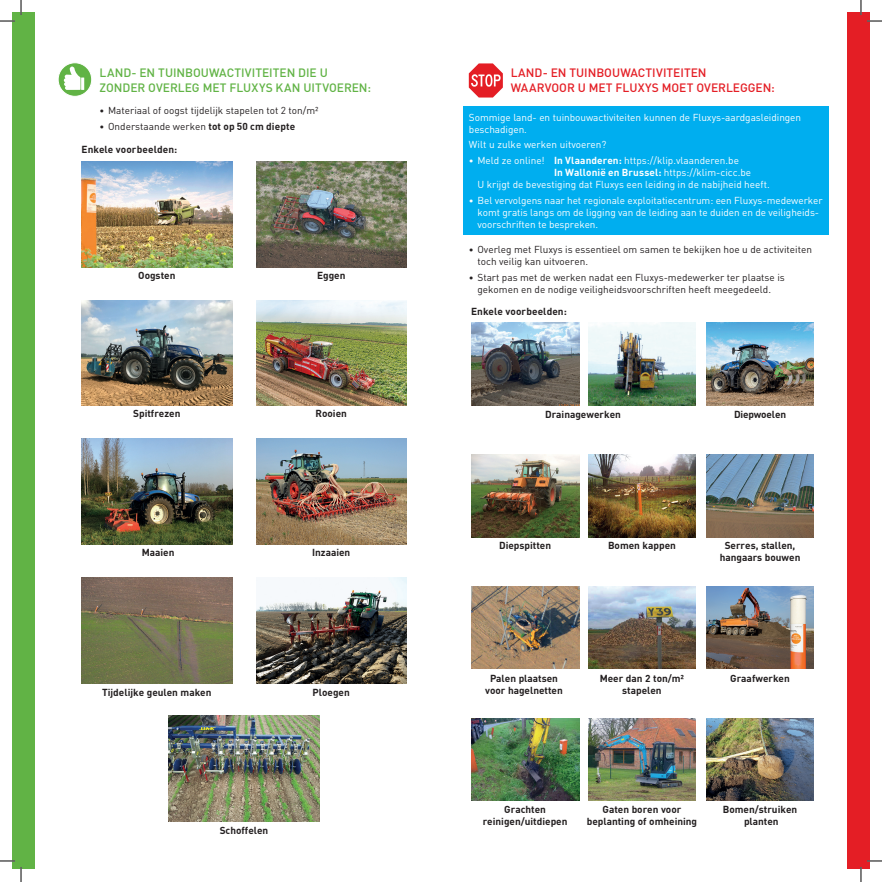
<style>
.page{position:relative;width:882px;height:882px;background:#fff}
.page>*{position:absolute;margin:0;border:0;box-sizing:border-box;transform-origin:0 0}
.TITRE_COVER{font:500 12px "DIN";color:#61b345}
.TITRE_COVER-2{font:500 12px "DIN";color:#e41e25}
.Texte_courant{font:10px/12px "DIN";letter-spacing:-.005em;color:#fff}
.Texte_courant-2{font:700 10px/12px "DIN";color:#231f20;text-align:center}
.t1{font:10px/12px "DIN";color:#231f20}
.t2{font:700 10px "DIN";letter-spacing:.01em;color:#fff}
.s1{font-weight:300;font-size:9px}
.s2{font-weight:700}
.s3{font-weight:400}
</style>
<div class="page">
<img style="left:169px;top:715px;width:150px;height:106px">
<svg style="left:468px;top:63px;width:34px;height:34px"></svg>
<img style="left:256px;top:577px;width:150px;height:105px">
<img style="left:471px;top:322px;width:107px;height:83px">
<img style="left:588px;top:454px;width:107px;height:83px">
<img style="left:706px;top:586px;width:107px;height:82px">
<img style="left:706px;top:454px;width:107px;height:83px">
<img style="left:471px;top:718px;width:107px;height:82px">
<img style="left:706px;top:322px;width:107px;height:83px">
<img style="left:471px;top:586px;width:107px;height:82px">
<img style="left:588px;top:718px;width:107px;height:82px">
<img style="left:471px;top:454px;width:107px;height:83px">
<img style="left:588px;top:586px;width:107px;height:82px">
<img style="left:706px;top:718px;width:107px;height:82px">
<div style="left:12px;top:12px;width:23px;height:857px;background:#61b345"></div>
<div style="left:846px;top:12px;width:23px;height:857px;background:#e41e25"></div>
<img style="left:82px;top:162px;width:150px;height:105px">
<img style="left:82px;top:300px;width:150px;height:106px">
<img style="left:82px;top:438px;width:150px;height:106px">
<img style="left:256px;top:162px;width:150px;height:105px">
<img style="left:256px;top:300px;width:150px;height:106px">
<img style="left:256px;top:438px;width:150px;height:106px">
<img style="left:82px;top:577px;width:150px;height:105px">
<img style="left:588px;top:322px;width:107px;height:83px">
<svg style="left:58px;top:63px;width:34px;height:33px"></svg>
<div style="left:58px;top:62px;width:34px;height:34px;border:1px solid #fff;border-radius:50%"></div>
<svg style="left:64px;top:66px;width:20px;height:24px"></svg>
<div style="left:463px;top:106px;width:364px;height:128px;background:#00aeef"></div>
<svg style="left:0;top:0;width:22px;height:22px"></svg>
<svg style="left:0;top:860px;width:22px;height:21px"></svg>
<svg style="left:860px;top:0;width:21px;height:22px"></svg>
<svg style="left:860px;top:859px;width:21px;height:22px"></svg>
<p class="TITRE_COVER" style="left:100px;top:65px;width:230px">LAND- EN TUINBOUWACTIVITEITEN DIE U</p>
<p class="TITRE_COVER" style="left:100px;top:80px;width:273px">ZONDER OVERLEG MET FLUXYS KAN UITVOEREN:</p>
<p class="t1" style="left:100px;top:104px;width:220px"><span class="s1">•</span> Materiaal of oogst tijdelijk stapelen tot 2 ton/m²</p>
<p class="t1" style="left:100px;top:120px;width:197px"><span class="s1">•</span> Onderstaande werken <span class="s2">tot op 50 cm diepte</span></p>
<p class="Texte_courant-2" style="left:82px;top:143px;width:97px">Enkele voorbeelden:</p>
<p class="Texte_courant-2" style="left:138px;top:269px;width:39px">Oogsten</p>
<p class="Texte_courant-2" style="left:133px;top:407px;width:49px">Spitfrezen</p>
<p class="Texte_courant-2" style="left:317px;top:269px;width:30px">Eggen</p>
<p class="Texte_courant-2" style="left:315px;top:407px;width:33px">Rooien</p>
<p class="TITRE_COVER-2" style="left:510px;top:65px;width:197px">LAND- EN TUINBOUWACTIVITEITEN</p>
<p class="TITRE_COVER-2" style="left:510px;top:80px;width:265px">WAARVOOR U MET FLUXYS MOET OVERLEGGEN:</p>
<p class="Texte_courant" style="left:468px;top:111px;width:333px">Sommige land- en tuinbouwactiviteiten kunnen de Fluxys-aardgasleidingen beschadigen.</p>
<p class="Texte_courant" style="left:468px;top:138px;width:139px">Wilt u zulke werken uitvoeren?</p>
<p class="Texte_courant" style="left:468px;top:154px;width:271px"><span class="s1">•</span> Meld ze online! <span class="s2">In Vlaanderen:</span> https://klip.vlaanderen.be</p>
<p class="t2" style="left:553px;top:166px;width:198px">In Wallonië en Brussel: <span class="s3">https://klim-cicc.be</span></p>
<p class="Texte_courant" style="left:477px;top:178px;width:293px">U krijgt de bevestiging dat Fluxys een leiding in de nabijheid heeft.</p>
<p class="Texte_courant" style="left:477px;top:194px;width:346px;text-indent:-9px"><span class="s1">•</span> Bel vervolgens naar het regionale exploitatiecentrum: een Fluxys-medewerker komt gratis langs om de ligging van de leiding aan te duiden en de veiligheids&shy;voorschriften te bespreken.</p>
<p class="t1" style="left:477px;top:243px;width:336px;text-indent:-9px"><span class="s1">•</span> Overleg met Fluxys is essentieel om samen te bekijken hoe u de activiteiten toch veilig kan uitvoeren.</p>
<p class="t1" style="left:468px;top:271px;width:317px;text-align:center"><span class="s1">•</span> Start pas met de werken nadat een Fluxys-medewerker ter plaatse is gekomen en de nodige veiligheidsvoorschriften heeft meegedeeld.</p>
<p class="Texte_courant-2" style="left:471px;top:304px;width:97px">Enkele voorbeelden:</p>
<p class="Texte_courant-2" style="left:545px;top:407px;width:77px">Drainagewerken</p>
<p class="Texte_courant-2" style="left:733px;top:407px;width:54px">Diepwoelen</p>
<p class="Texte_courant-2" style="left:142px;top:545px;width:34px">Maaien</p>
<p class="Texte_courant-2" style="left:312px;top:545px;width:40px">Inzaaien</p>
<p class="Texte_courant-2" style="left:719px;top:538px;width:82px">Serres, stallen, hangaars bouwen</p>
<p class="Texte_courant-2" style="left:499px;top:538px;width:54px">Diepspitten</p>
<p class="Texte_courant-2" style="left:607px;top:538px;width:69px">Bomen kappen</p>
<p class="Texte_courant-2" style="left:102px;top:685px;width:111px">Tijdelijke geulen maken</p>
<p class="Texte_courant-2" style="left:312px;top:685px;width:39px">Ploegen</p>
<p class="Texte_courant-2" style="left:219px;top:823px;width:50px">Schoffelen</p>
<p class="Texte_courant-2" style="left:485px;top:671px;width:79px">Palen plaatsen voor hagelnetten</p>
<p class="Texte_courant-2" style="left:599px;top:671px;width:86px">Meer dan 2 ton/m² stapelen</p>
<p class="Texte_courant-2" style="left:729px;top:671px;width:61px">Graafwerken</p>
<p class="Texte_courant-2" style="left:482px;top:802px;width:86px">Grachten reinigen/uitdiepen</p>
<p class="Texte_courant-2" style="left:586px;top:802px;width:112px">Gaten boren voor beplanting of omheining</p>
<p class="Texte_courant-2" style="left:722px;top:802px;width:76px">Bomen/struiken planten</p>
</div>
